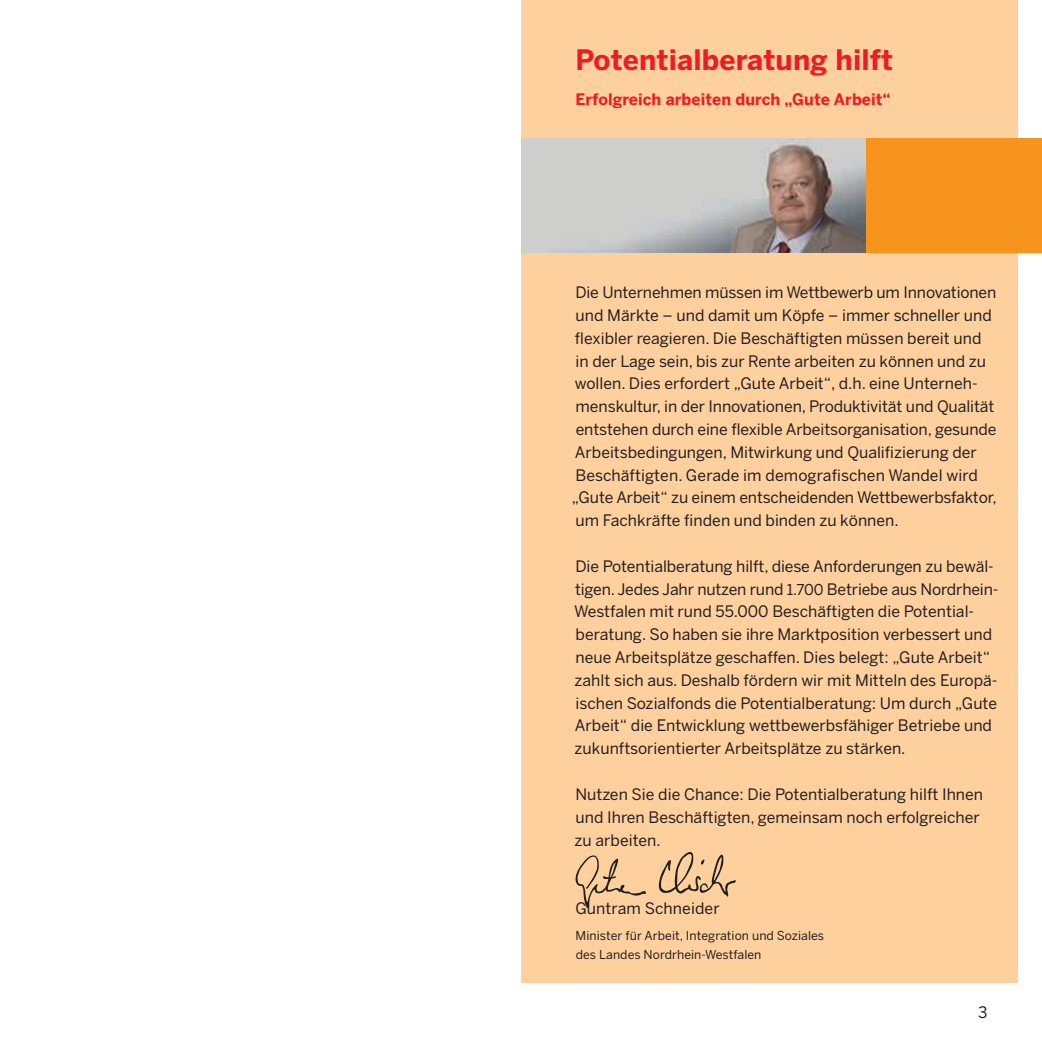
<style>
.page{position:relative;width:1042px;height:1042px;background:#fff}
.page>*{position:absolute;margin:0;border:0;box-sizing:border-box;transform-origin:0 0}
.t1{font:700 28px "Benton Sans";letter-spacing:.005em;color:#ed1c24}
.t2{font:15.75px/22.8px "Benton Sans";color:#231f20}
.t3{font:700 15.75px "Benton Sans";letter-spacing:.005em;color:#ed1c24}
.t4{font:12.25px/19.2px "Benton Sans";letter-spacing:.005em;color:#231f20}
.s1{font-size:14.88px}
</style>
<div class="page">
<div style="left:521px;top:0;width:496px;height:982px;background:#fed09e"></div>
<img style="left:521px;top:139px;width:345px;height:113px">
<div style="left:866px;top:139px;width:176px;height:114px;background:#f7941d"></div>
<svg style="left:575px;top:855px;width:71px;height:53px"></svg>
<svg style="left:658px;top:852px;width:78px;height:45px"></svg>
<h1 class="t1" style="left:575px;top:43px;width:319px">Potentialberatung hilft</h1>
<p class="t3" style="left:575px;top:90px;width:317px">Erfolgreich arbeiten durch „Gute Arbeit“</p>
<p class="t2" style="left:572px;top:281px;width:426px">Die Unternehmen müssen im Wettbewerb um Innovationen und Märkte – und damit um Köpfe – immer schneller und flexibler reagieren. Die Beschäftigten müssen bereit und<br>in der Lage sein, bis zur Rente arbeiten zu können und zu wollen. Dies erfordert „Gute Arbeit“, d.h. eine Unterneh&shy;menskultur, in der Innovationen, Produktivität und Qualität entstehen durch eine flexible Arbeitsorganisation, gesunde Arbeitsbedingungen, Mitwirkung und Qualifizierung der Beschäftigten. Gerade im demografischen Wandel wird „Gute Arbeit“ zu einem entscheidenden Wettbewerbsfaktor, um Fachkräfte finden und binden zu können.</p>
<p class="t2" style="left:574px;top:554px;width:425px">Die Potentialberatung hilft, diese Anforderungen zu bewäl&shy;tigen. Jedes Jahr nutzen rund <span class="s1">1.700</span> Betriebe aus Nordrhein-Westfalen mit rund 55.000 Beschäftigten die Potential&shy;beratung. So haben sie ihre Marktposition verbessert und neue Arbeitsplätze geschaffen. Dies belegt: „Gute Arbeit“ zahlt sich aus. Deshalb fördern wir mit Mitteln des Europä&shy;ischen Sozialfonds die Potentialberatung: Um durch „Gute Arbeit“ die Entwicklung wettbewerbsfähiger Betriebe und zukunftsorientierter Arbeitsplätze zu stärken.</p>
<p class="t2" style="left:574px;top:782px;width:410px">Nutzen Sie die Chance: Die Potentialberatung hilft Ihnen und Ihren Beschäftigten, gemeinsam noch erfolgreicher zu arbeiten.</p>
<p class="t2" style="left:575px;top:896px;width:146px">Guntram Schneider</p>
<p class="t4" style="left:575px;top:926px;width:250px">Minister für Arbeit, Integration und Soziales des Landes Nordrhein-Westfalen</p>
<p class="t2" style="left:978px;top:1000px;width:11px">3</p>
</div>
